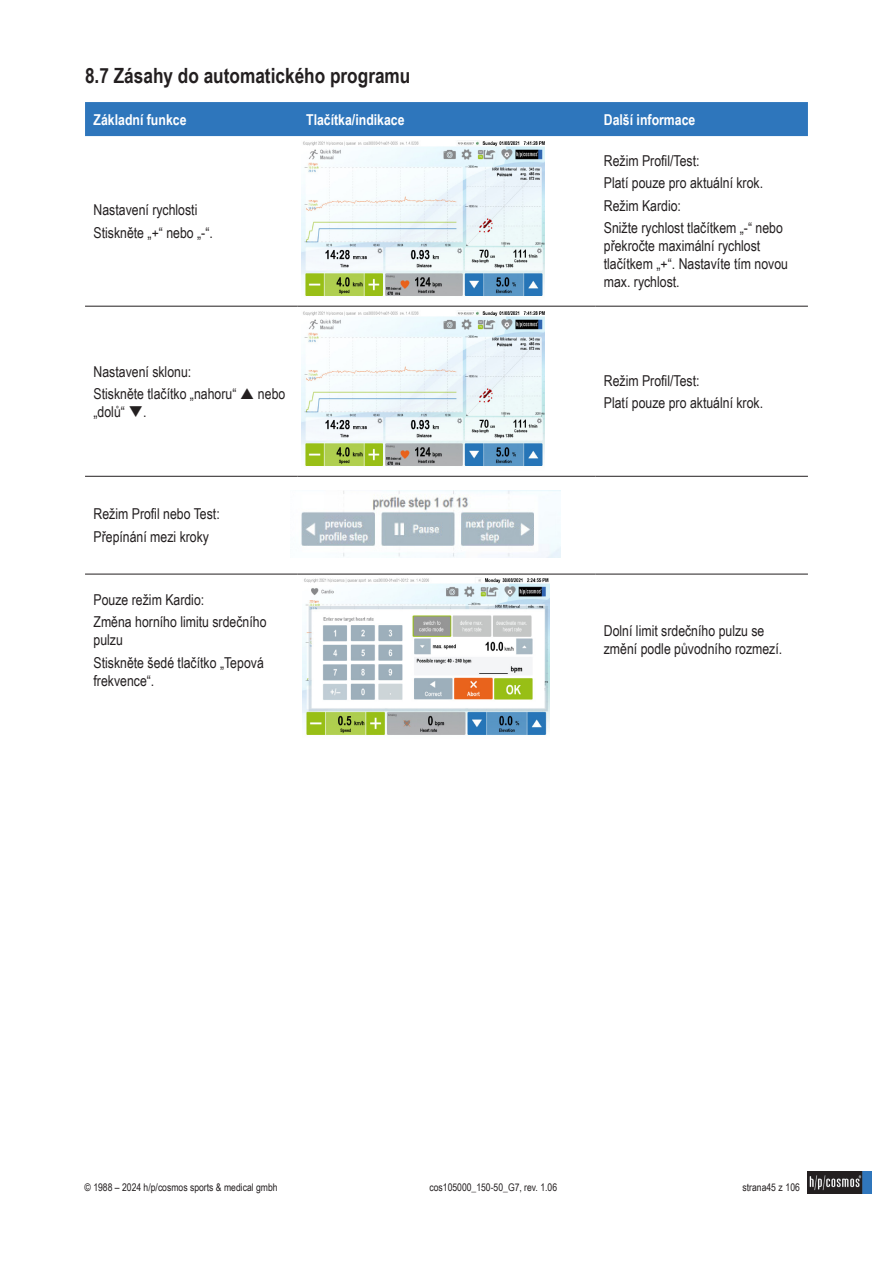
<style>
.page{position:relative;width:893px;height:1263px;background:#fff}
.page>*{position:absolute;margin:0;border:0;box-sizing:border-box;transform-origin:0 0}
.t1{font:700 21px "Arial Narrow";color:#231f20}
.t2{font:15px/22.2px "Arial Narrow";color:#231f20}
.t3{font:700 15px "Arial Narrow";color:#fff}
.t4{font:10.5px "Arial Narrow";color:#231f20}
</style>
<div class="page">
<img style="left:808px;top:1171px;width:64px;height:22px">
<div style="left:85px;top:102px;width:723px;height:34px;background:#2e76bc"></div>
<hr style="left:85px;top:306px;width:213px;height:1px;background:#231f20">
<hr style="left:298px;top:306px;width:297px;height:1px;background:#231f20">
<hr style="left:595px;top:306px;width:213px;height:1px;background:#231f20">
<hr style="left:85px;top:476px;width:213px;height:1px;background:#231f20">
<hr style="left:298px;top:476px;width:297px;height:1px;background:#231f20">
<hr style="left:595px;top:476px;width:213px;height:1px;background:#231f20">
<hr style="left:85px;top:574px;width:213px;height:1px;background:#231f20">
<hr style="left:298px;top:574px;width:297px;height:1px;background:#231f20">
<hr style="left:595px;top:574px;width:213px;height:1px;background:#231f20">
<img style="left:301px;top:490px;width:259px;height:68px">
<img style="left:302px;top:140px;width:243px;height:156px">
<img style="left:302px;top:311px;width:243px;height:155px">
<img style="left:303px;top:578px;width:247px;height:157px">
<h1 class="t1" style="left:85px;top:60px;width:327px">8.7 Zásahy do automatického programu</h1>
<p class="t3" style="left:94px;top:108px;width:94px">Základní funkce</p>
<p class="t3" style="left:306px;top:108px;width:100px">Tlačítka/indikace</p>
<p class="t3" style="left:604px;top:108px;width:93px">Další informace</p>
<p class="t2" style="left:94px;top:198px;width:121px">Nastavení rychlosti<br>Stiskněte „+“ nebo „-“.</p>
<p class="t2" style="left:94px;top:360px;width:144px">Nastavení sklonu:<br>Stiskněte tlačítko „nahoru“</p>
<p class="t2" style="left:94px;top:400px;width:54px">„dolů“ ❑.</p>
<p class="t2" style="left:258px;top:382px;width:29px">nebo</p>
<p class="t2" style="left:94px;top:502px;width:128px">Režim Profil nebo Test:<br>Přepínání mezi kroky</p>
<p class="t2" style="left:94px;top:588px;width:174px">Pouze režim Kardio:<br>Změna horního limitu srdečního</p>
<p class="t2" style="left:94px;top:628px;width:172px">pulzu<br>Stiskněte šedé tlačítko „Tepová</p>
<p class="t2" style="left:94px;top:669px;width:62px">frekvence“.</p>
<p class="t2" style="left:604px;top:149px;width:181px">Režim Profil/Test:<br>Platí pouze pro aktuální krok.<br>Režim Kardio:<br>Snižte rychlost tlačítkem „-“ nebo</p>
<p class="t2" style="left:604px;top:236px;width:186px;line-height:18px">překročte maximální rychlost tlačítkem „+“. Nastavíte tím novou max. rychlost.</p>
<p class="t2" style="left:604px;top:369px;width:161px">Režim Profil/Test:<br>Platí pouze pro aktuální krok.</p>
<p class="t2" style="left:604px;top:621px;width:180px;line-height:18px">Dolní limit srdečního pulzu se změní podle původního rozmezí.</p>
<p class="t4" style="left:85px;top:1179px;width:195px">© 1988 – 2024 h/p/cosmos sports &amp; medical gmbh</p>
<p class="t4" style="left:429px;top:1179px;width:129px">cos105000_150-50_G7, rev. 1.06</p>
<p class="t4" style="left:742px;top:1179px;width:59px">strana45 z 106</p>
</div>
